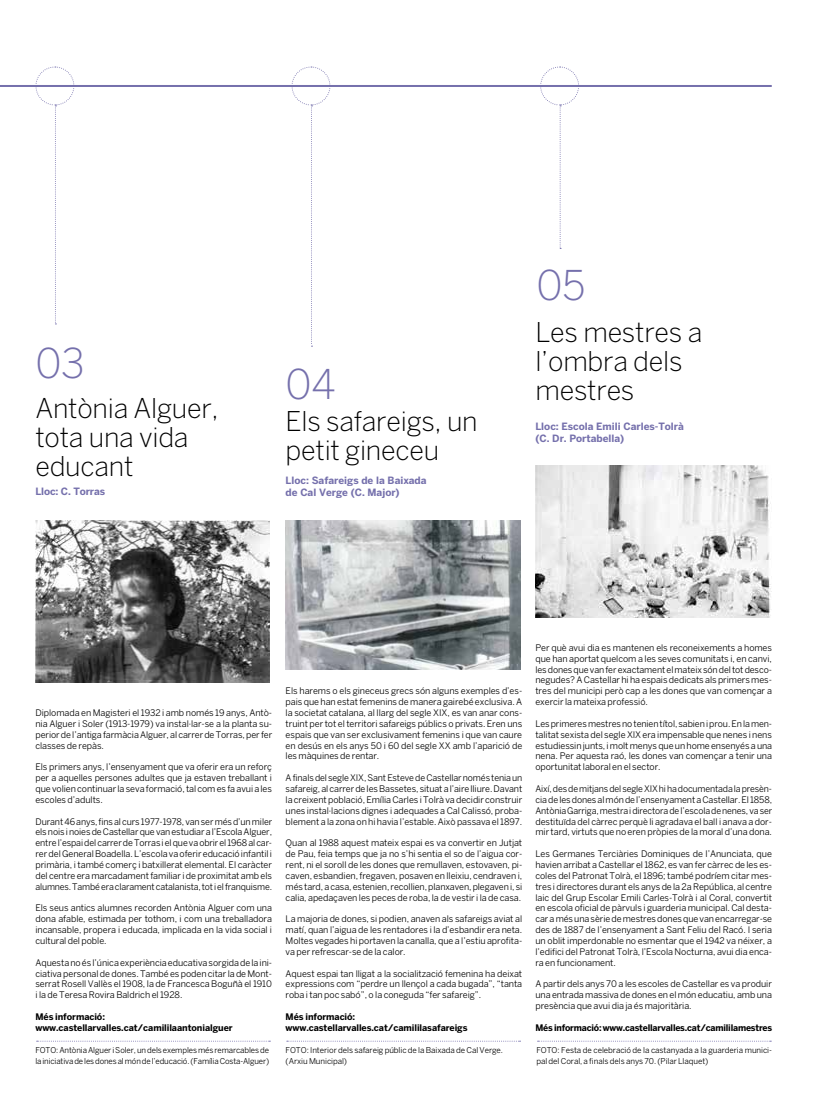
<style>
.page{position:relative;width:820px;height:1106px;background:#fff}
.page>*{position:absolute;margin:0;border:0;box-sizing:border-box;transform-origin:0 0}
.t1{font:300 40.7px "Benton Sans";color:#7570ac}
.t2{font:300 27px/29px "Benton Sans";letter-spacing:-.01em;color:#000}
.t3{font:700 10px/12px "Benton Sans";color:#7570ac}
.t4{font:9px/10.9px "Benton Sans";letter-spacing:-.005em;color:#000;text-align:justify}
.t5{font:700 9px/10.9px "Benton Sans";letter-spacing:-.01em;color:#000}
.t6{font:8px/10.9px "Benton Sans";letter-spacing:-.005em;color:#000}
</style>
<div class="page">
<img style="left:285px;top:520px;width:235px;height:150px">
<img style="left:535px;top:465px;width:236px;height:152px">
<img style="left:35px;top:520px;width:235px;height:163px">
<hr style="left:0;top:85px;width:771px;height:2px;background:#7570ac">
<svg style="left:37px;top:1040px;width:233px;height:1px"></svg>
<svg style="left:287px;top:1040px;width:233px;height:1px"></svg>
<svg style="left:537px;top:1040px;width:234px;height:1px"></svg>
<svg style="left:35px;top:66px;width:40px;height:258px"></svg>
<svg style="left:291px;top:66px;width:40px;height:281px"></svg>
<svg style="left:540px;top:66px;width:39px;height:183px"></svg>
<h1 class="t1" style="left:35px;top:339px;width:51px">03</h1>
<h2 class="t2" style="left:35px;top:393px;width:185px">Antònia Alguer, tota una vida educant</h2>
<p class="t3" style="left:35px;top:485px;width:71px">Lloc: C. Torras</p>
<h1 class="t1" style="left:285px;top:360px;width:51px">04</h1>
<h2 class="t2" style="left:285px;top:406px;width:193px">Els safareigs, un petit gineceu</h2>
<p class="t3" style="left:285px;top:474px;width:142px">Lloc: Safareigs de la Baixada de Cal Verge (C. Major)</p>
<h1 class="t1" style="left:536px;top:261px;width:51px">05</h1>
<h2 class="t2" style="left:535px;top:318px;width:168px">Les mestres a l’ombra dels mestres</h2>
<p class="t3" style="left:535px;top:420px;width:150px">Lloc: Escola Emili Carles-Tolrà (C. Dr. Portabella)</p>
<p class="t4" style="left:35px;top:707px;width:238px">Diplomada en Magisteri el 1932 i amb només 19 anys, Antò&shy;nia Alguer i Soler (1913-1979) va instal·lar-se a la planta su&shy;perior de l’antiga farmàcia Alguer, al carrer de Torras, per fer classes de repàs.</p>
<p class="t4" style="left:35px;top:761px;width:238px">Els primers anys, l’ensenyament que va oferir era un reforç per a aquelles persones adultes que ja estaven treballant i que volien continuar la seva formació, tal com es fa avui a les escoles d’adults.</p>
<p class="t4" style="left:35px;top:815px;width:238px">Durant 46 anys, fins al curs 1977-1978, van ser més d’un miler els nois i noies de Castellar que van estudiar a l’Escola Alguer, entre l’espai del carrer de Torras i el que va obrir el 1968 al car&shy;rer del General Boadella. L’escola va oferir educació infantil i primària, i també comerç i batxillerat elemental. El caràcter del centre era marcadament familiar i de proximitat amb els alumnes. També era clarament catalanista, tot i el franquisme.</p>
<p class="t4" style="left:35px;top:902px;width:238px">Els seus antics alumnes recorden Antònia Alguer com una dona afable, estimada per tothom, i com una treballadora incansable, propera i educada, implicada en la vida social i cultural del poble.</p>
<p class="t4" style="left:35px;top:957px;width:238px">Aquesta no és l’única experiència educativa sorgida de la ini&shy;ciativa personal de dones. També es poden citar la de Mont&shy;serrat Rosell Vallès el 1908, la de Francesca Boguñà el 1910 i la de Teresa Rovira Baldrich el 1928.</p>
<p class="t5" style="left:35px;top:1011px;width:198px">Més informació: www.castellarvalles.cat/camililaantonialguer</p>
<p class="t4" style="left:285px;top:685px;width:238px">Els harems o els gineceus grecs són alguns exemples d’es&shy;pais que han estat femenins de manera gairebé exclusiva. A la societat catalana, al llarg del segle XIX, es van anar cons&shy;truint per tot el territori safareigs públics o privats. Eren uns espais que van ser exclusivament femenins i que van caure en desús en els anys 50 i 60 del segle XX amb l’aparició de les màquines de rentar.</p>
<p class="t4" style="left:285px;top:772px;width:238px">A finals del segle XIX, Sant Esteve de Castellar només tenia un safareig, al carrer de les Bassetes, situat a l’aire lliure. Davant la creixent població, Emília Carles i Tolrà va decidir construir unes instal·lacions dignes i adequades a Cal Calissó, proba&shy;blement a la zona on hi havia l’estable. Això passava el 1897.</p>
<p class="t4" style="left:285px;top:837px;width:238px">Quan al 1988 aquest mateix espai es va convertir en Jutjat de Pau, feia temps que ja no s’hi sentia el so de l’aigua cor&shy;rent, ni el soroll de les dones que remullaven, estovaven, pi&shy;caven, esbandien, fregaven, posaven en lleixiu, cendraven i, més tard, a casa, estenien, recollien, planxaven, plegaven i, si calia, apedaçaven les peces de roba, la de vestir i la de casa.</p>
<p class="t4" style="left:285px;top:913px;width:238px">La majoria de dones, si podien, anaven als safareigs aviat al matí, quan l’aigua de les rentadores i la d’esbandir era neta.<br>Moltes vegades hi portaven la canalla, que a l’estiu aprofita&shy;va per refrescar-se de la calor.</p>
<p class="t4" style="left:285px;top:967px;width:238px">Aquest espai tan lligat a la socialització femenina ha deixat expressions com “perdre un llençol a cada bugada”, “tanta roba i tan poc sabó”, o la coneguda “fer safareig”.</p>
<p class="t5" style="left:285px;top:1011px;width:183px">Més informació: www.castellarvalles.cat/camililasafareigs</p>
<p class="t4" style="left:535px;top:642px;width:238px">Per què avui dia es mantenen els reconeixements a homes que han aportat quelcom a les seves comunitats i, en canvi, les dones que van fer exactament el mateix són del tot desco&shy;negudes? A Castellar hi ha espais dedicats als primers mes&shy;tres del municipi però cap a les dones que van començar a exercir la mateixa professió.</p>
<p class="t4" style="left:535px;top:718px;width:238px">Les primeres mestres no tenien títol, sabien i prou. En la men&shy;talitat sexista del segle XIX era impensable que nenes i nens estudiessin junts, i molt menys que un home ensenyés a una nena. Per aquesta raó, les dones van començar a tenir una oportunitat laboral en el sector.</p>
<p class="t4" style="left:535px;top:783px;width:238px">Així, des de mitjans del segle XIX hi ha documentada la presèn&shy;cia de les dones al món de l’ensenyament a Castellar. El 1858, Antònia Garriga, mestra i directora de l’escola de nenes, va ser destituïda del càrrec perquè li agradava el ball i anava a dor&shy;mir tard, virtuts que no eren pròpies de la moral d’una dona.</p>
<p class="t4" style="left:535px;top:848px;width:238px">Les Germanes Terciàries Dominiques de l’Anunciata, que havien arribat a Castellar el 1862, es van fer càrrec de les es&shy;coles del Patronat Tolrà, el 1896; també podríem citar mes&shy;tres i directores durant els anys de la 2a República, al centre laic del Grup Escolar Emili Carles-Tolrà i al Coral, convertit en escola oficial de pàrvuls i guarderia municipal. Cal desta&shy;car a més una sèrie de mestres dones que van encarregar-se des de 1887 de l’ensenyament a Sant Feliu del Racó. I seria un oblit imperdonable no esmentar que el 1942 va néixer, a l’edifici del Patronat Tolrà, l’Escola Nocturna, avui dia enca&shy;ra en funcionament.</p>
<p class="t4" style="left:535px;top:978px;width:238px">A partir dels anys 70 a les escoles de Castellar es va produir una entrada massiva de dones en el món educatiu, amb una presència que avui dia ja és majoritària.</p>
<p class="t5" style="left:535px;top:1022px;width:238px">Més informació: www.castellarvalles.cat/camililamestres</p>
<p class="t6" style="left:35px;top:1044px;width:235px">FOTO: Antònia Alguer i Soler, un dels exemples més remarcables de la iniciativa de les dones al món de l’educació. (Família Costa-Alguer)</p>
<p class="t6" style="left:285px;top:1044px;width:219px">FOTO: Interior dels safareig públic de la Baixada de Cal Verge. (Arxiu Municipal)</p>
<p class="t6" style="left:536px;top:1044px;width:237px">FOTO: Festa de celebració de la castanyada a la guarderia munici&shy;pal del Coral, a finals dels anys 70. (Pilar Llaquet)</p>
</div>
